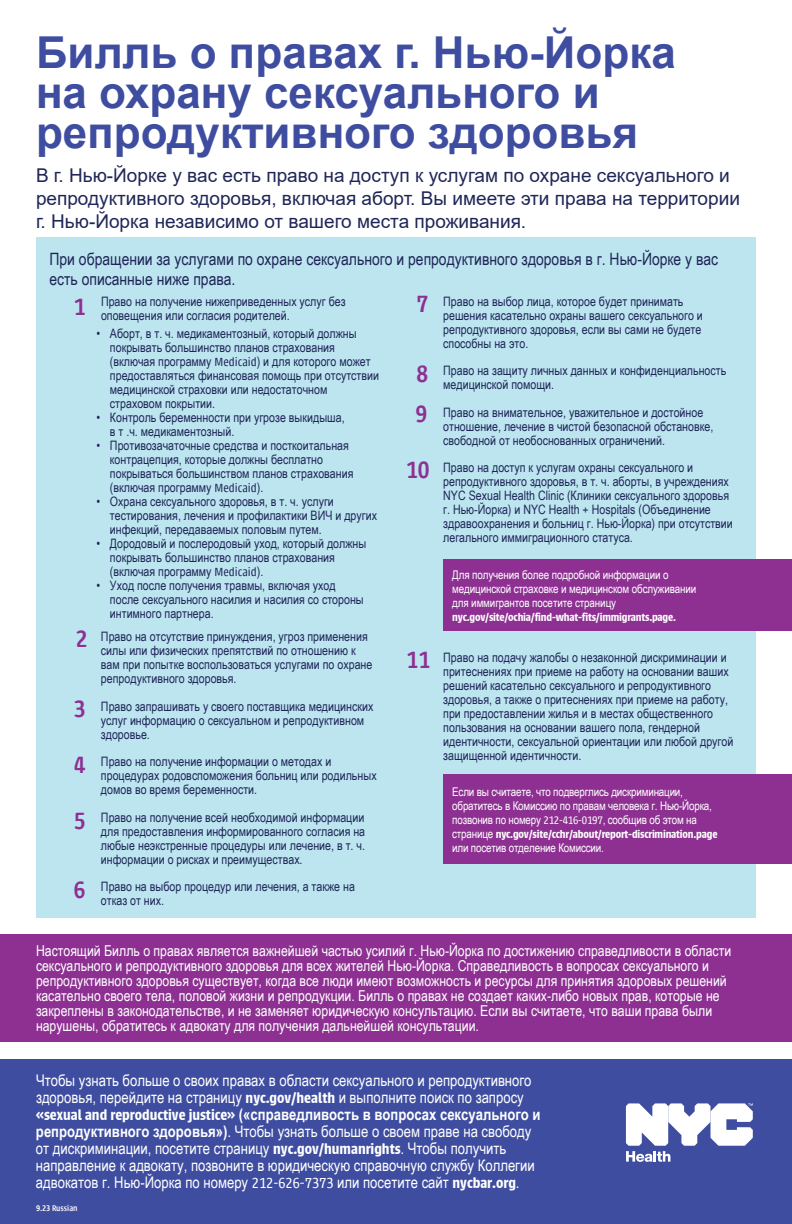
<style>
.page{position:relative;width:792px;height:1224px;background:#fff}
.page>*{position:absolute;margin:0;border:0;box-sizing:border-box;transform-origin:0 0}
.t1{font:700 44px/40px "Arial";color:#3e4da0}
.t2{font:500 26px/55.7px "Urbana";color:#8d3092;text-align:justify}
.t3{font:19px/23px "Arial";color:#1f2657}
.t4{font:17px/20.4px "Arial Narrow";color:#1f2657}
.t5{font:16px/17px "Arial Narrow";color:#fff}
.t6{font:15px/15px "Arial Narrow";color:#fff}
.t7{font:13px/14px "Arial Narrow";color:#1f2657}
.t8{font:12px/14px "Arial Narrow";letter-spacing:-.015em;color:#fff}
.t9{font:600 12px "Urbana";letter-spacing:-.015em;color:#fff}
.t10{font:500 9px "Urbana";color:#fff}
.s1{font-family:"Urbana";font-weight:300}
.s2{font-family:"Arial Narrow";font-weight:400}
.s3{font-family:"Urbana";font-weight:600}
.s4{font-weight:700}
</style>
<div class="page">
<div style="left:0;top:934px;width:792px;height:108px;background:#8d3092"></div>
<div style="left:0;top:1059px;width:792px;height:165px;background:#3e4da0"></div>
<div style="left:36px;top:238px;width:720px;height:680px;background:#bde5f0"></div>
<svg style="left:626px;top:1103px;width:127px;height:59px"></svg>
<div style="left:444px;top:775px;width:348px;height:89px;background:#8d3092"></div>
<div style="left:444px;top:560px;width:348px;height:71px;background:#8d3092"></div>
<h1 class="t1" style="left:36px;top:33px;width:641px">Билль о правах г. Нью-Йорка на охрану сексуального и репродуктивного здоровья</h1>
<h3 class="t3" style="left:36px;top:164px;width:706px">В г. Нью-Йорке у вас есть право на доступ к услугам по охране сексуального и репродуктивного здоровья, включая аборт. Вы имеете эти права на территории г. Нью-Йорка независимо от вашего места проживания.</h3>
<h3 class="t4" style="left:50px;top:248px;width:670px">При обращении за услугами по охране сексуального и репродуктивного здоровья в г. Нью-Йорке у вас есть описанные ниже права.</h3>
<h2 class="t2" style="left:416px;top:277px;width:13px">7</h2>
<p class="t7" style="left:101px;top:294px;width:246px">Право на получение нижеприведенных услуг без оповещения или согласия родителей.</p>
<p class="t7" style="left:110px;top:326px;width:271px;text-indent:-13px">• Аборт, в т. ч. медикаментозный, который должны покрывать большинство планов страхования (включая программу <span class="s1">Medicaid</span>) и для которого может предоставляться финансовая помощь при отсутствии медицинской страховки или недостаточном страховом покрытии.</p>
<p class="t7" style="left:110px;top:410px;width:236px;text-indent:-13px">• Контроль беременности при угрозе выкидыша, в т .ч. медикаментозный.</p>
<p class="t7" style="left:110px;top:438px;width:245px;text-indent:-13px">• Противозачаточные средства и посткоитальная контрацепция, которые должны бесплатно покрываться большинством планов страхования (включая программу <span class="s1">Medicaid</span>).</p>
<p class="t7" style="left:110px;top:494px;width:269px;text-indent:-13px">• Охрана сексуального здоровья, в т. ч. услуги тестирования, лечения и профилактики ВИЧ и других инфекций, передаваемых половым путем.</p>
<p class="t7" style="left:110px;top:536px;width:258px;text-indent:-13px">• Дородовый и послеродовый уход, который должны покрывать большинство планов страхования (включая программу <span class="s1">Medicaid</span>).</p>
<p class="t7" style="left:110px;top:578px;width:255px;text-indent:-13px">• Уход после получения травмы, включая уход после сексуального насилия и насилия со стороны интимного партнера.</p>
<p class="t7" style="left:101px;top:629px;width:273px">Право на отсутствие принуждения, угроз применения силы или физических препятствий по отношению к вам при попытке воспользоваться услугами по охране репродуктивного здоровья.</p>
<p class="t7" style="left:101px;top:699px;width:274px">Право запрашивать у своего поставщика медицинских услуг информацию о сексуальном и репродуктивном здоровье.</p>
<p class="t7" style="left:101px;top:754px;width:277px">Право на получение информации о методах и процедурах родовспоможения больниц или родильных домов во время беременности.</p>
<p class="t7" style="left:101px;top:810px;width:266px;text-align:justify">Право на получение всей необходимой информации для предоставления информированного согласия на любые неэкстренные процедуры или лечение, в т. ч. информации о рисках и преимуществах.</p>
<p class="t7" style="left:101px;top:879px;width:255px">Право на выбор процедур или лечения, а также на отказ от них.</p>
<p class="t6" style="left:36px;top:943px;width:697px">Настоящий Билль о правах является важнейшей частью усилий г. Нью-Йорка по достижению справедливости в области сексуального и репродуктивного здоровья для всех жителей Нью-Йорка. Справедливость в вопросах сексуального и репродуктивного здоровья существует, когда все люди имеют возможность и ресурсы для принятия здоровых решений касательно своего тела, половой жизни и репродукции. Билль о правах не создает каких-либо новых прав, которые не закреплены в законодательстве, и не заменяет юридическую консультацию. Если вы считаете, что ваши права были нарушены, обратитесь к адвокату для получения дальнейшей консультации.</p>
<p class="t7" style="left:443px;top:294px;width:261px">Право на выбор лица, которое будет принимать решения касательно охраны вашего сексуального и репродуктивного здоровья, если вы сами не будете способны на это.</p>
<p class="t7" style="left:443px;top:363px;width:285px">Право на защиту личных данных и конфиденциальность медицинской помощи.</p>
<p class="t7" style="left:443px;top:405px;width:272px">Право на внимательное, уважительное и достойное отношение, лечение в чистой безопасной обстановке, свободной от необоснованных ограничений.</p>
<p class="t7" style="left:443px;top:460px;width:291px">Право на доступ к услугам охраны сексуального и репродуктивного здоровья, в т. ч. аборты, в учреждениях NYC Sexual Health Clinic (Клиники сексуального здоровья г. Нью-Йорка) и NYC Health + Hospitals (Объединение здравоохранения и больниц г. Нью-Йорка) при отсутствии легального иммиграционного статуса.</p>
<p class="t8" style="left:452px;top:567px;width:246px">Для получения более подробной информации о медицинской страховке и медицинском обслуживании для иммигрантов посетите страницу</p>
<p class="t9" style="left:452px;top:611px;width:225px">nyc.gov/site/ochia/find-what-fits/immigrants.page.</p>
<p class="t7" style="left:443px;top:650px;width:292px">Право на подачу жалобы о незаконной дискриминации и притеснениях при приеме на работу на основании ваших решений касательно сексуального и репродуктивного здоровья, а также о притеснениях при приеме на работу, при предоставлении жилья и в местах общественного пользования на основании вашего пола, гендерной идентичности, сексуальной ориентации или любой другой защищенной идентичности.</p>
<p class="t8" style="left:452px;top:784px;width:261px">Если вы считаете, что подверглись дискриминации, обратитесь в Комиссию по правам человека г. Нью-Йорка, позвонив по номеру <span class="s1">212-416-0197</span>, сообщив об этом на</p>
<p class="t9" style="left:452px;top:828px;width:267px"><span class="s2">странице</span> nyc.gov/site/cchr/about/report-discrimination.page</p>
<p class="t8" style="left:452px;top:840px;width:153px">или посетив отделение Комиссии.</p>
<h2 class="t2" style="left:74px;top:280px;width:13px">1</h2>
<h2 class="t2" style="left:415px;top:354px;width:14px;line-height:40px">8<br>9</h2>
<h2 class="t2" style="left:406px;top:443px;width:25px">10</h2>
<h2 class="t2" style="left:76px;top:611px;width:13px">2</h2>
<h2 class="t2" style="left:407px;top:632px;width:25px">11</h2>
<h2 class="t2" style="left:74px;top:682px;width:13px">3<br>4<br>5</h2>
<h2 class="t2" style="left:74px;top:863px;width:13px">6</h2>
<p class="t5" style="left:36px;top:1072px;width:506px">Чтобы узнать больше о своих правах в области сексуального и репродуктивного здоровья, перейдите на страницу <span class="s3">nyc.gov/health</span> и выполните поиск по запросу <span class="s3">«sexual and reproductive justice»</span> <span class="s4">(«справедливость в вопросах сексуального и репродуктивного здоровья»)</span>. Чтобы узнать больше о своем праве на свободу от дискриминации, посетите страницу <span class="s3">nyc.gov/humanrights</span>. Чтобы получить направление к адвокату, позвоните в юридическую справочную службу Коллегии адвокатов г. Нью-Йорка по номеру <span class="s1">212-626-7373</span> или посетите сайт <span class="s3">nycbar.org</span>.</p>
<p class="t10" style="left:36px;top:1204px;width:43px">9.23 Russian</p>
</div>
